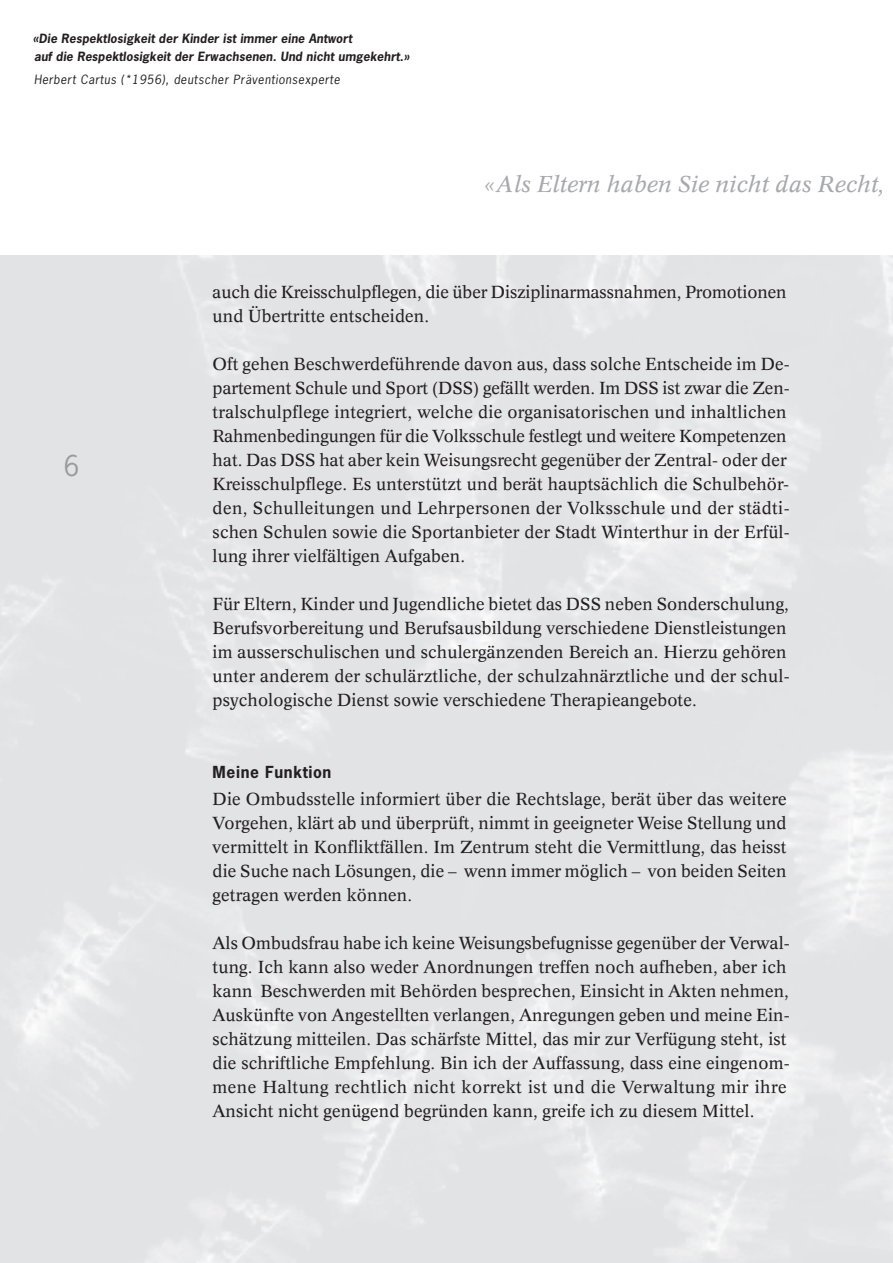
<style>
.page{position:relative;width:893px;height:1263px;background:#fff}
.page>*{position:absolute;margin:0;border:0;box-sizing:border-box;transform-origin:0 0}
.t1{font:27px "News Gothic Std";color:#999b9e}
.t2{font:italic 22.5px "Concorde";letter-spacing:-.01em;color:#a8a9ad}
.t3{font:17.1px/24px "Concorde";letter-spacing:.005em;color:#231f20}
.t4{font:700 15.6px "News Gothic Std";letter-spacing:.04em;color:#231f20}
.t5{font:italic 700 12px/18px "News Gothic Std";letter-spacing:.01em;color:#231f20}
.t6{font:italic 12px "News Gothic Std";letter-spacing:.05em;color:#231f20}
</style>
<div class="page">
<p class="t5" style="left:33px;top:30px;width:378px">«Die Respektlosigkeit der Kinder ist immer eine Antwort<br>auf die Respektlosigkeit der Erwachsenen. Und nicht umgekehrt.»</p>
<p class="t6" style="left:34px;top:72px;width:307px">Herbert Cartus (*1956), deutscher Präventionsexperte</p>
<h2 class="t2" style="left:484px;top:175px;width:403px">«Als Eltern haben Sie nicht das Recht,</h2>
<h1 class="t1" style="left:64px;top:451px;width:17px">6</h1>
<p class="t3" style="left:213px;top:281px;width:576px">auch die Kreisschulpflegen, die über Disziplinarmassnahmen, Promotionen und Übertritte entscheiden.</p>
<p class="t3" style="left:213px;top:353px;width:579px">Oft gehen Beschwerdeführende davon aus, dass solche Entscheide im De&shy;partement Schule und Sport (DSS) gefällt werden. Im DSS ist zwar die Zen&shy;tralschulpflege integriert, welche die organisatorischen und inhaltlichen Rahmenbedingungen für die Volksschule festlegt und weitere Kompetenzen hat. Das DSS hat aber kein Weisungsrecht gegenüber der Zentral- oder der Kreisschulpflege. Es unterstützt und berät hauptsächlich die Schulbehör&shy;den, Schulleitungen und Lehrpersonen der Volksschule und der städti&shy;schen Schulen sowie die Sportanbieter der Stadt Winterthur in der Erfül&shy;lung ihrer vielfältigen Aufgaben.</p>
<p class="t3" style="left:213px;top:593px;width:579px">Für Eltern, Kinder und Jugendliche bietet das DSS neben Sonderschulung, Berufsvorbereitung und Berufsausbildung verschiedene Dienstleistungen im ausserschulischen und schulergänzenden Bereich an. Hierzu gehören unter anderem der schulärztliche, der schulzahnärztliche und der schul&shy;psychologische Dienst sowie verschiedene Therapieangebote.</p>
<p class="t4" style="left:213px;top:763px;width:120px">Meine Funktion</p>
<p class="t3" style="left:213px;top:788px;width:576px;text-align:justify">Die Ombudsstelle informiert über die Rechtslage, berät über das weitere Vorgehen, klärt ab und überprüft, nimmt in geeigneter Weise Stellung und vermittelt in Konfliktfällen. Im Zentrum steht die Vermittlung, das heisst die Suche nach Lösungen, die – wenn immer möglich – von beiden Seiten getragen werden können.</p>
<p class="t3" style="left:213px;top:932px;width:579px">Als Ombudsfrau habe ich keine Weisungsbefugnisse gegenüber der Verwal&shy;tung. Ich kann also weder Anordnungen treffen noch aufheben, aber ich kann Beschwerden mit Behörden besprechen, Einsicht in Akten nehmen, Auskünfte von Angestellten verlangen, Anregungen geben und meine Ein&shy;schätzung mitteilen. Das schärfste Mittel, das mir zur Verfügung steht, ist die schriftliche Empfehlung. Bin ich der Auffassung, dass eine eingenom&shy;mene Haltung rechtlich nicht korrekt ist und die Verwaltung mir ihre Ansicht nicht genügend begründen kann, greife ich zu diesem Mittel.</p>
</div>
